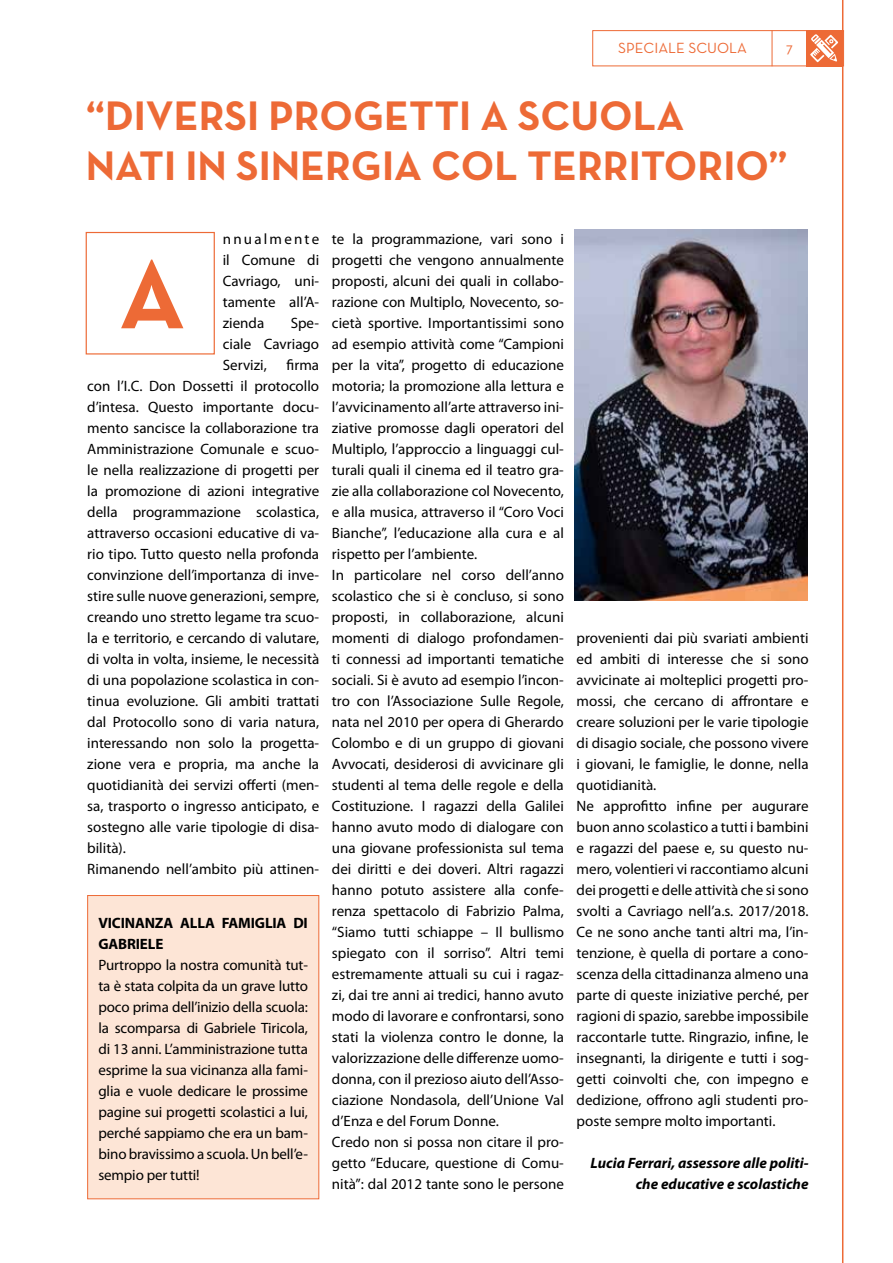
<style>
.page{position:relative;width:893px;height:1263px;background:#fff}
.page>*{position:absolute;margin:0;border:0;box-sizing:border-box;transform-origin:0 0}
.t1{font:700 100.2px "Neutra Text";color:#ed6a36}
.t2{font:700 42px/50.4px "Neutra Text";color:#ed6a36}
.t3{font:15px/21px "Myriad Pro";color:#000;text-align:justify}
.t4{font:italic 700 15px/21px "Myriad Pro";color:#000;text-align:right}
.t5{font:700 15px/21px "Myriad Pro";letter-spacing:-.01em;color:#000}
.t6{font:15px "Neutra Text";color:#ed6a36}
</style>
<div class="page">
<div style="left:86px;top:232px;width:129px;height:122px;border:1px solid #ed6a36"></div>
<hr style="left:842px;top:0;width:1px;height:1263px;background:#ed6a36">
<div style="left:592px;top:30px;width:252px;height:36px;border:1px solid #ed6a36"></div>
<hr style="left:772px;top:30px;width:1px;height:36px;background:#ed6a36">
<div style="left:806px;top:30px;width:37px;height:36px;background:#ed6a36"></div>
<svg style="left:810px;top:34px;width:28px;height:28px"></svg>
<img style="left:574px;top:230px;width:233px;height:371px">
<div style="left:87px;top:895px;width:232px;height:304px;background:#fde5d6;border:1px solid #ed6a36"></div>
<p class="t6" style="left:618px;top:39px;width:130px">SPECIALE SCUOLA</p>
<p class="t6" style="left:786px;top:39px;width:8px">7</p>
<h2 class="t2" style="left:86px;top:89px;width:703px">“DIVERSI PROGETTI A SCUOLA<br>NATI IN SINERGIA COL TERRITORIO”</h2>
<p class="t3" style="left:223px;top:229px;width:98px">nnualmente il Comune di Cavriago, uni&shy;tamente all’A&shy;zienda</p>
<h1 class="t1" style="left:119px;top:232px;width:68px">A</h1>
<p class="t3" style="left:223px;top:313px;width:98px;text-indent:68px">Spe&shy;ciale Cavriago Servizi,</p>
<p class="t3" style="left:87px;top:355px;width:233px;text-align:left;text-indent:199px">firma con l’I.C. Don Dossetti il protocollo d’intesa. Questo importante docu&shy;mento sancisce la collaborazione tra Amministrazione Comunale e scuo&shy;le nella realizzazione di progetti per la promozione di azioni integrative della programmazione scolastica, attraverso occasioni educative di va&shy;rio tipo. Tutto questo nella profonda convinzione dell’importanza di inve&shy;stire sulle nuove generazioni, sempre, creando uno stretto legame tra scuo&shy;la e territorio, e cercando di valutare, di volta in volta, insieme, le necessità di una popolazione scolastica in con&shy;tinua evoluzione. Gli ambiti trattati dal Protocollo sono di varia natura, interessando non solo la progetta&shy;zione vera e propria, ma anche la quotidianità dei servizi offerti (men&shy;sa, trasporto o ingresso anticipato, e sostegno alle varie tipologie di disa&shy;bilità).<br>Rimanendo nell’ambito più attinen-</p>
<p class="t5" style="left:98px;top:912px;width:211px">VICINANZA ALLA FAMIGLIA DI<br>GABRIELE</p>
<p class="t3" style="left:98px;top:954px;width:211px">Purtroppo la nostra comunità tut&shy;ta è stata colpita da un grave lutto poco prima dell’inizio della scuola: la scomparsa di Gabriele Tiricola, di 13 anni. L’amministrazione tutta esprime la sua vicinanza alla fami&shy;glia e vuole dedicare le prossime pagine sui progetti scolastici a lui, perché sappiamo che era un bam&shy;bino bravissimo a scuola. Un bell’e&shy;sempio per tutti!</p>
<p class="t3" style="left:332px;top:229px;width:233px;text-align:left">te la programmazione, vari sono i progetti che vengono annualmente proposti, alcuni dei quali in collabo&shy;razione con Multiplo, Novecento, so&shy;cietà sportive. Importantissimi sono ad esempio attività come “Campioni per la vita”, progetto di educazione motoria; la promozione alla lettura e l’avvicinamento all’arte attraverso ini&shy;ziative promosse dagli operatori del Multiplo, l’approccio a linguaggi cul&shy;turali quali il cinema ed il teatro gra&shy;zie alla collaborazione col Novecento, e alla musica, attraverso il “Coro Voci Bianche”, l’educazione alla cura e al rispetto per l’ambiente.<br>In particolare nel corso dell’anno scolastico che si è concluso, si sono proposti, in collaborazione, alcuni momenti di dialogo profondamen&shy;ti connessi ad importanti tematiche sociali. Si è avuto ad esempio l’incon&shy;tro con l’Associazione Sulle Regole, nata nel 2010 per opera di Gherardo Colombo e di un gruppo di giovani Avvocati, desiderosi di avvicinare gli studenti al tema delle regole e della Costituzione. I ragazzi della Galilei hanno avuto modo di dialogare con una giovane professionista sul tema dei diritti e dei doveri. Altri ragazzi hanno potuto assistere alla confe&shy;renza spettacolo di Fabrizio Palma, “Siamo tutti schiappe – Il bullismo spiegato con il sorriso”. Altri temi estremamente attuali su cui i ragaz&shy;zi, dai tre anni ai tredici, hanno avuto modo di lavorare e confrontarsi, sono stati la violenza contro le donne, la valorizzazione delle differenze uomo&shy;donna, con il prezioso aiuto dell’Asso&shy;ciazione Nondasola, dell’Unione Val d’Enza e del Forum Donne.<br>Credo non si possa non citare il pro&shy;getto “Educare, questione di Comu&shy;nità”: dal 2012 tante sono le persone</p>
<p class="t3" style="left:577px;top:628px;width:233px;text-align:left">provenienti dai più svariati ambienti ed ambiti di interesse che si sono avvicinate ai molteplici progetti pro&shy;mossi, che cercano di affrontare e creare soluzioni per le varie tipologie di disagio sociale, che possono vivere i giovani, le famiglie, le donne, nella quotidianità.<br>Ne approfitto infine per augurare buon anno scolastico a tutti i bambini e ragazzi del paese e, su questo nu&shy;mero, volentieri vi raccontiamo alcuni dei progetti e delle attività che si sono svolti a Cavriago nell’a.s. 2017/2018.<br>Ce ne sono anche tanti altri ma, l’in&shy;tenzione, è quella di portare a cono&shy;scenza della cittadinanza almeno una parte di queste iniziative perché, per ragioni di spazio, sarebbe impossibile raccontarle tutte. Ringrazio, infine, le insegnanti, la dirigente e tutti i sog&shy;getti coinvolti che, con impegno e dedizione, offrono agli studenti pro&shy;poste sempre molto importanti.</p>
<p class="t4" style="left:591px;top:1152px;width:219px">Lucia Ferrari, assessore alle politi&shy;che educative e scolastiche</p>
</div>
